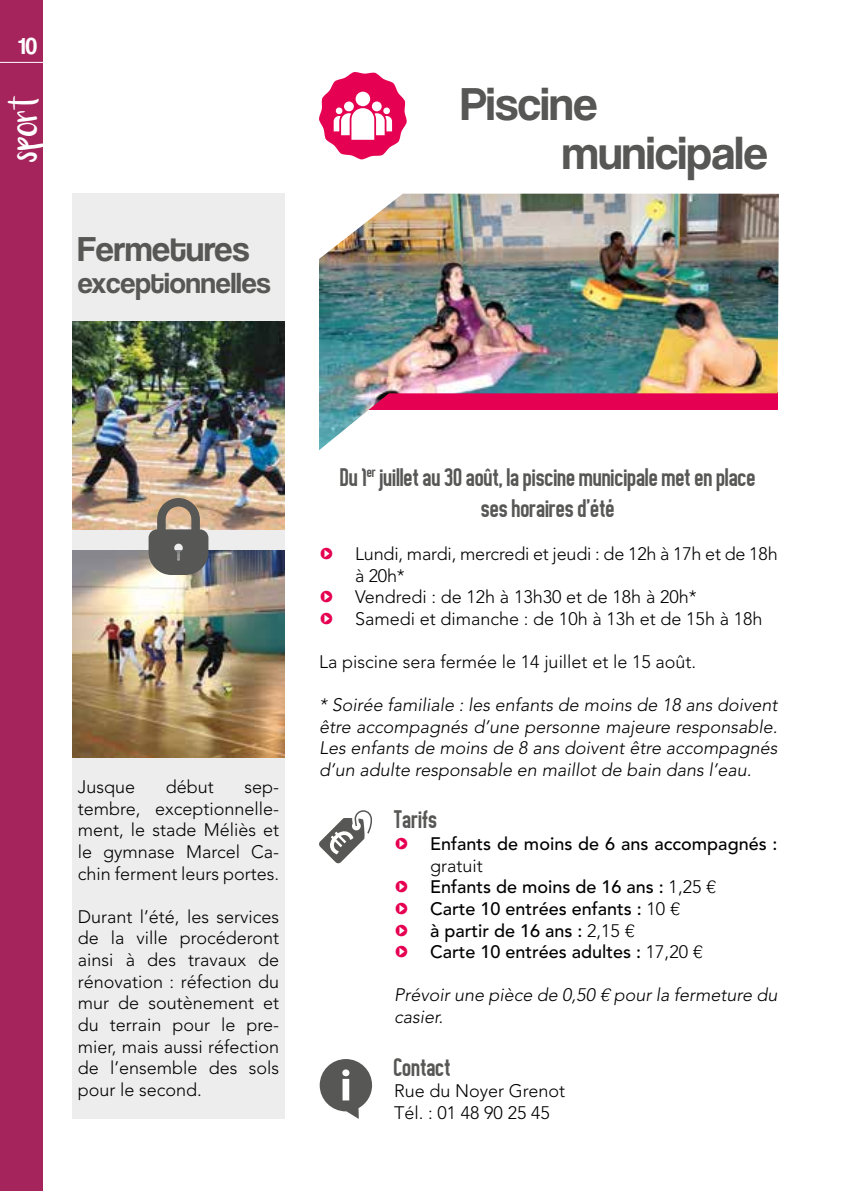
<style>
.page{position:relative;width:851px;height:1191px;background:#fff}
.page>*{position:absolute;margin:0;border:0;box-sizing:border-box;transform-origin:0 0}
.t1{font:48px/48.4px "Coolvetica Rg";color:#575756}
.t2{font:36px "Coolvetica Rg";color:#575756}
.t3{font:30px "Coolvetica Rg";color:#575756}
.t4{font:26px/31.2px "Guilty Treasure";color:#575756;text-align:center}
.t5{font:24px "Coolvetica Rg";color:#fff}
.t6{font:19.2px "Luna";color:#fff}
.t7{font:300 18px/21.6px "Avenir";color:#000;text-align:justify}
.t8{font:italic 300 18px/21.6px "Avenir";color:#000;text-align:justify}
.t9{font:500 18px "Avenir";color:#000}
.s1{font-family:"Simple Direction Arrows";font-weight:400;color:#e50051}
.s2{font-weight:300}
.s3{font-family:"Helvetica";font-weight:300}
.s4{font-family:"Helvetica"}
</style>
<div class="page">
<div style="left:0;top:0;width:43px;height:1191px;background:#a5245c"></div>
<hr style="left:0;top:62px;width:43px;height:1px;background:#fff">
<svg style="left:319px;top:1059px;width:53px;height:60px"></svg>
<svg style="left:319px;top:810px;width:53px;height:53px"></svg>
<div style="left:72px;top:194px;width:213px;height:925px;background:#ededed"></div>
<svg style="left:319px;top:72px;width:88px;height:87px"></svg>
<img style="left:319px;top:194px;width:459px;height:256px">
<img style="left:72px;top:322px;width:213px;height:207px">
<img style="left:72px;top:550px;width:213px;height:207px">
<svg style="left:148px;top:498px;width:60px;height:77px;background:#837a70"></svg>
<h3 class="t5" style="left:18px;top:32px;width:20px">10</h3>
<p class="t6" style="left:19px;top:162px;width:68px;rotate:-90deg">sport</p>
<h2 class="t2" style="left:78px;top:228px;width:173px">Fermetures</h2>
<h3 class="t3" style="left:78px;top:266px;width:194px">exceptionnelles</h3>
<h1 class="t1" style="left:562px;top:79px;width:207px;text-indent:-101px">Piscine municipale</h1>
<p class="t7" style="left:78px;top:776px;width:59px">Jusque</p>
<p class="t7" style="left:166px;top:776px;width:50px">début</p>
<p class="t7" style="left:78px;top:776px;width:203px;text-indent:167px">sep&shy;tembre, exceptionnelle&shy;ment, le stade Méliès et le gymnase Marcel Ca&shy;chin ferment leurs portes.</p>
<p class="t7" style="left:78px;top:905px;width:203px">Durant l’été, les services de la ville procéderont ainsi à des travaux de rénovation : réfection du mur de soutènement et du terrain pour le pre&shy;mier, mais aussi réfection de l’ensemble des sols pour le second.</p>
<h3 class="t4" style="left:340px;top:460px;width:417px">Du 1<sup>er</sup> juillet au 30 août, la piscine municipale met en place ses horaires d’été</h3>
<p class="t7" style="left:319px;top:543px;width:460px"><span class="s1">6</span> Lundi, mardi, mercredi et jeudi : de 12h à 17h et de 18h</p>
<p class="t7" style="left:355px;top:564px;width:51px">à 20h*</p>
<p class="t7" style="left:319px;top:586px;width:379px"><span class="s1">6</span> Vendredi : de 12h à 13h30 et de 18h à 20h*</p>
<p class="t7" style="left:319px;top:607px;width:445px"><span class="s1">6</span> Samedi et dimanche : de 10h à 13h et de 15h à 18h</p>
<p class="t7" style="left:319px;top:651px;width:378px">La piscine sera fermée le 14 juillet et le 15 août.</p>
<p class="t8" style="left:319px;top:694px;width:460px">* Soirée familiale : les enfants de moins de 18 ans doivent être accompagnés d’une personne majeure responsable.<br>Les enfants de moins de 8 ans doivent être accompagnés d’un adulte responsable en maillot de bain dans l’eau.</p>
<h3 class="t4" style="left:394px;top:803px;width:45px">Tarifs</h3>
<p class="t9" style="left:394px;top:833px;width:385px"><span class="s1">6</span> Enfants de moins de 6 ans accompagnés :</p>
<p class="t7" style="left:430px;top:854px;width:54px">gratuit</p>
<p class="t9" style="left:394px;top:876px;width:323px"><span class="s1">6</span> Enfants de moins de 16 ans : <span class="s2">1,25</span> <span class="s3">€</span></p>
<p class="t9" style="left:394px;top:898px;width:287px"><span class="s1">6</span> Carte 10 entrées enfants : <span class="s2">10</span> <span class="s3">€</span></p>
<p class="t9" style="left:394px;top:920px;width:242px"><span class="s1">6</span> à partir de 16 ans : <span class="s2">2,15</span> <span class="s3">€</span></p>
<p class="t9" style="left:394px;top:941px;width:310px"><span class="s1">6</span> Carte 10 entrées adultes : <span class="s2">17,20</span> <span class="s3">€</span></p>
<p class="t8" style="left:394px;top:984px;width:385px">Prévoir une pièce de 0,50 <span class="s4">€</span> pour la fermeture du casier.</p>
<h3 class="t4" style="left:394px;top:1050px;width:59px">Contact</h3>
<p class="t7" style="left:394px;top:1080px;width:173px">Rue du Noyer Grenot<br>Tél. : 01 48 90 25 45</p>
</div>
